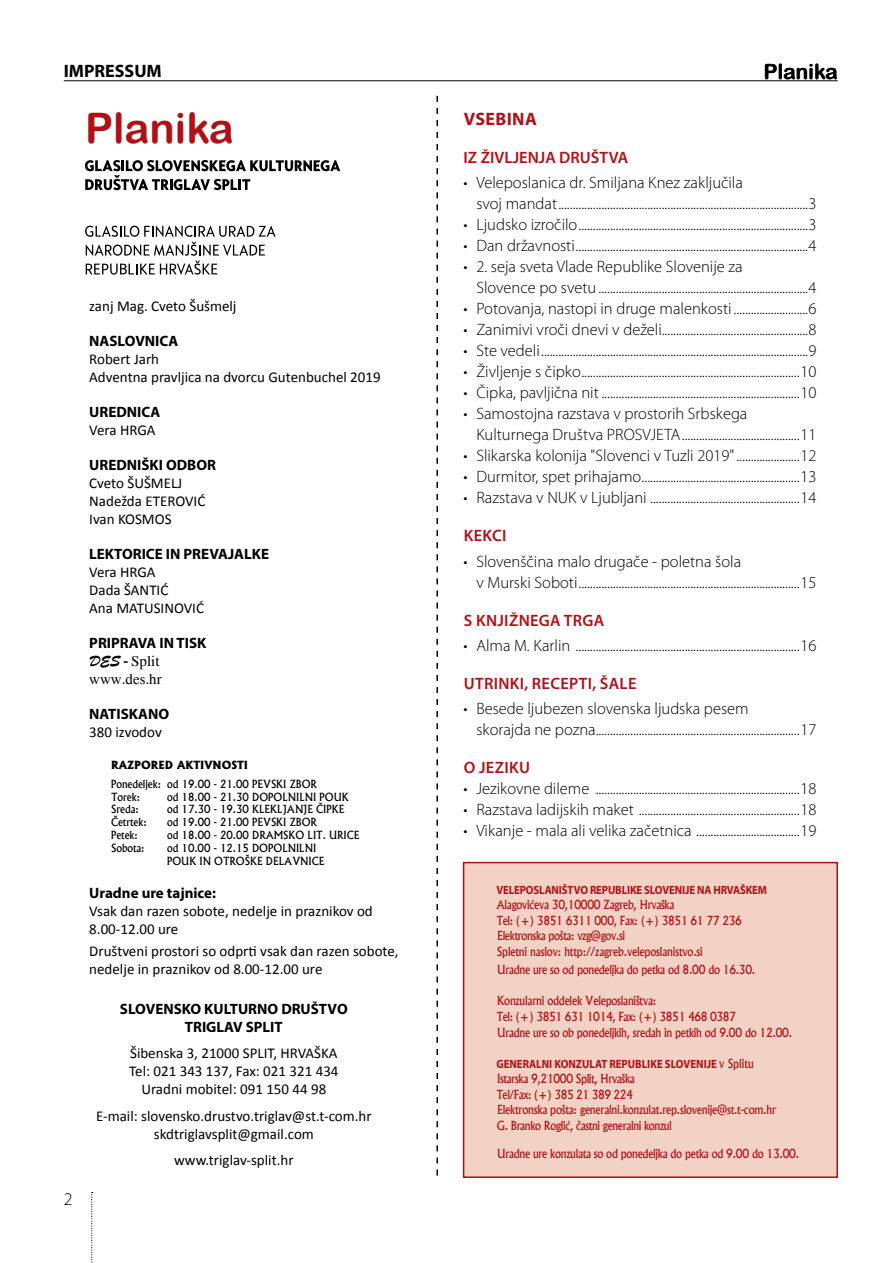
<style>
.page{position:relative;width:893px;height:1263px;background:#fff}
.page>*{position:absolute;margin:0;border:0;box-sizing:border-box;transform-origin:0 0}
.t1{font:42px "Arial Rounded MT Bold";color:#b11116}
.t2{font:21px "Arial Rounded MT Bold";color:#000}
.t3{font:700 18px "Myriad Pro";color:#000}
.t4{font:700 18px "Myriad Pro";color:#b11116}
.t5{font:300 18px "Myriad Pro";color:#000}
.t6{font:17.7px "Times Roman";color:#000}
.t7{font:300 16.5px/21px "Myriad Pro";color:#000}
.t8{font:600 16.5px "Myriad Pro";letter-spacing:.02em;color:#b11116}
.t9{font:600 16.5px "Myriad Pro";color:#b11116}
.t10{font:15px/18px "Calibri";color:#000}
.t11{font:700 15px/18px "Myriad Pro";color:#000;text-align:center}
.t12{font:15px/18px "Times";color:#000}
.t13{font:500 14.7px/17.7px "Albertus";color:#000;scale:.95 1}
.t14{font:500 12px/15.5px "Albertus";letter-spacing:-.025em;color:#b11116;scale:.9 1}
.t15{font:700 12px "Myriad Pro";letter-spacing:-.01em;color:#b11116;scale:.9 1}
.t16{font:500 11.7px "Albertus";color:#000}
.t17{font:800 11.7px "Albertus";color:#000}
.t18{font:500 10.8px/12.9px "Albertus";color:#000;scale:.95 1}
.t19{font:800 10.8px "Albertus";color:#000}
.s1{font-family:"Brush Script BT"}
.s2{font-family:"Myriad Pro";font-weight:700}
.s3{font-family:"Brush Script"}
.s4{font-family:"Albertus";font-weight:500}
</style>
<div class="page">
<hr style="left:64px;top:81px;width:774px;height:1px;background:#000">
<svg style="left:91px;top:1192px;width:2px;height:71px"></svg>
<div style="left:463px;top:862px;width:375px;height:316px;background:#f1d2c5;border:2px solid #b11116"></div>
<svg style="left:85px;top:160px;width:255px;height:30px"></svg>
<svg style="left:85px;top:226px;width:191px;height:49px"></svg>
<svg style="left:436px;top:96px;width:2px;height:1080px"></svg>
<p class="t3" style="left:64px;top:59px;width:100px">IMPRESSUM</p>
<h1 class="t1" style="left:85px;top:104px;width:150px">Planika</h1>
<p class="t10" style="left:89px;top:297px;width:149px">zanj Mag. Cveto Šušmelj</p>
<p class="t11" style="left:89px;top:331px;width:91px">NASLOVNICA</p>
<p class="t10" style="left:89px;top:350px;width:293px">Robert Jarh<br>Adventna pravljica na dvorcu Gutenbuchel 2019</p>
<p class="t11" style="left:89px;top:402px;width:73px">UREDNICA</p>
<p class="t10" style="left:89px;top:421px;width:68px">Vera HRGA</p>
<p class="t11" style="left:89px;top:456px;width:128px">UREDNIŠKI ODBOR</p>
<p class="t10" style="left:89px;top:474px;width:118px">Cveto ŠUŠMELJ<br>Nadežda ETEROVIĆ<br>Ivan KOSMOS</p>
<p class="t11" style="left:89px;top:545px;width:181px">LEKTORICE IN PREVAJALKE</p>
<p class="t10" style="left:89px;top:563px;width:116px">Vera HRGA<br>Dada ŠANTIĆ<br>Ana MATUSINOVIĆ</p>
<p class="t11" style="left:89px;top:634px;width:119px">PRIPRAVA IN TISK</p>
<p class="t12" style="left:89px;top:652px;width:74px"><span class="s1">DES</span> <span class="s2">-</span> Split www.des.hr</p>
<p class="t11" style="left:89px;top:705px;width:81px">NATISKANO</p>
<p class="t10" style="left:89px;top:723px;width:74px">380 izvodov</p>
<p class="t19" style="left:111px;top:758px;width:138px">RAZPORED AKTIVNOSTI</p>
<p class="t18" style="left:111px;top:777px;width:218px">Ponedeljek: od 19.00 - 21.00 PEVSKI ZBOR<br>Torek:</p>
<p class="t6" style="left:85px;top:593px;width:78px"><span class="s3">DES</span> Split</p>
<p class="t13" style="left:80px;top:708px;width:43px">Torek:<br>Sreda:</p>
<p class="t13" style="left:157px;top:778px;width:227px">od 10.00 - 12.15 DOPOLNILNI<br>POUK IN OTROŠKE DELAVNICE</p>
<p class="t18" style="left:167px;top:790px;width:193px">od 18.00 - 21.30 DOPOLNILNI POUK</p>
<p class="t18" style="left:111px;top:803px;width:30px">Sreda:</p>
<p class="t18" style="left:167px;top:803px;width:188px">od 17.30 - 19.30 KLEKLJANJE ČIPKE</p>
<p class="t18" style="left:111px;top:816px;width:39px">Četrtek:</p>
<p class="t18" style="left:167px;top:816px;width:159px">od 19.00 - 21.00 PEVSKI ZBOR</p>
<p class="t18" style="left:111px;top:829px;width:29px">Petek:</p>
<p class="t18" style="left:167px;top:829px;width:204px">od 18.00 - 20.00 DRAMSKO LIT. URICE</p>
<p class="t18" style="left:111px;top:842px;width:37px">Sobota:</p>
<p class="t18" style="left:167px;top:842px;width:167px">od 10.00 - 12.15 DOPOLNILNI<br>POUK IN OTROŠKE DELAVNICE</p>
<p class="t11" style="left:89px;top:884px;width:128px">Uradne ure tajnice:</p>
<p class="t10" style="left:89px;top:902px;width:285px">Vsak dan razen sobote, nedelje in praznikov od<br>8.00-12.00 ure</p>
<p class="t10" style="left:89px;top:942px;width:311px">Društveni prostori so odprti vsak dan razen sobote, nedelje in praznikov od 8.00-12.00 ure</p>
<p class="t11" style="left:120px;top:999px;width:229px">SLOVENSKO KULTURNO DRUŠTVO<br>TRIGLAV SPLIT</p>
<p class="t10" style="left:129px;top:1044px;width:211px;text-align:center">Šibenska 3, 21000 SPLIT, HRVAŠKA<br>Tel: 021 343 137, Fax: 021 321 434<br>Uradni mobitel: 091 150 44 98</p>
<p class="t10" style="left:96px;top:1107px;width:277px;text-align:center">E-mail: slovensko.drustvo.triglav@st.t-com.hr skdtriglavsplit@gmail.com</p>
<p class="t10" style="left:174px;top:1151px;width:121px">www.triglav-split.hr</p>
<p class="t17" style="left:83px;top:826px;width:109px">Uradne ure tajnice:</p>
<p class="t16" style="left:83px;top:843px;width:273px">ponedeljek, sreda in petek zjutraj od 9.00 -12.00 ure</p>
<p class="t5" style="left:64px;top:1189px;width:10px">2</p>
<p class="t2" style="left:764px;top:59px;width:76px">Planika</p>
<p class="t4" style="left:464px;top:107px;width:23px">Vsebin</p>
<p class="t4" style="left:525px;top:107px;width:13px">A</p>
<p class="t9" style="left:464px;top:147px;width:166px">IZ ŽIVLJENJA DRUŠTVA</p>
<p class="t7" style="left:476px;top:173px;width:342px;text-indent:-13px">• Veleposlanica dr. Smiljana Knez zaključila<br>svoj mandat.......................................................................................3</p>
<p class="t7" style="left:464px;top:215px;width:354px">• Ljudsko izročilo................................................................................3</p>
<p class="t7" style="left:464px;top:236px;width:354px">• Dan državnosti.................................................................................4</p>
<p class="t7" style="left:476px;top:257px;width:342px;text-indent:-13px">• 2. seja sveta Vlade Republike Slovenije za<br>Slovence po svetu .........................................................................4</p>
<p class="t7" style="left:464px;top:299px;width:354px">• Potovanja, nastopi in druge malenkosti ..........................6</p>
<p class="t7" style="left:464px;top:320px;width:354px">• Zanimivi vroči dnevi v deželi...................................................8</p>
<p class="t7" style="left:464px;top:341px;width:354px">• Ste vedeli.............................................................................................9</p>
<p class="t7" style="left:464px;top:362px;width:354px">• Življenje s čipko............................................................................10</p>
<p class="t7" style="left:464px;top:383px;width:354px">• Čipka, pavljična nit .....................................................................10</p>
<p class="t7" style="left:476px;top:404px;width:342px;text-indent:-13px">• Samostojna razstava v prostorih Srbskega<br>Kulturnega Društva PROSVJETA.........................................11</p>
<p class="t7" style="left:464px;top:446px;width:354px">• Slikarska kolonija "Slovenci v Tuzli 2019"......................12</p>
<p class="t7" style="left:464px;top:467px;width:354px">• Durmitor, spet prihajamo.......................................................13</p>
<p class="t7" style="left:464px;top:488px;width:354px">• Razstava v NUK v Ljubljani ....................................................14</p>
<p class="t8" style="left:464px;top:525px;width:42px">Kekci</p>
<p class="t7" style="left:476px;top:551px;width:342px;text-indent:-13px">• Slovenščina malo drugače - poletna šola<br>v Murski Soboti.............................................................................15</p>
<p class="t8" style="left:464px;top:609px;width:142px">S KNJIŽNEGA TRGA</p>
<p class="t7" style="left:464px;top:635px;width:354px">• Alma M. Karlin ..............................................................................16</p>
<p class="t8" style="left:464px;top:673px;width:174px">UTRINKI, RECEPTI, ŠALE</p>
<p class="t7" style="left:476px;top:698px;width:342px;text-indent:-13px">• Besede ljubezen slovenska ljudska pesem<br>skorajda ne pozna.......................................................................17</p>
<p class="t8" style="left:464px;top:757px;width:68px">O JEZIKU</p>
<p class="t7" style="left:464px;top:778px;width:354px">• Jezikovne dileme .......................................................................18</p>
<p class="t7" style="left:464px;top:799px;width:354px">• Razstava ladijskih maket ........................................................18</p>
<p class="t7" style="left:464px;top:820px;width:354px">• Vikanje - mala ali velika začetnica ....................................19</p>
<p class="t15" style="left:496px;top:882px;width:302px">VELEPOSLANIŠTVO REPUBLIKE SLOVENIJE NA HRVAŠKEM</p>
<p class="t14" style="left:496px;top:897px;width:274px">Alagovićeva 30,10000 Zagreb, Hrvaška<br>Tel: (+) 3851 6311 000, Fax: (+) 3851 61 77 236<br>Elektronska pošta: vzg@gov.si<br>Spletni naslov: http://zagreb.veleposlanistvo.si</p>
<p class="t14" style="left:497px;top:961px;width:288px">Uradne ure so od ponedeljka do petka od 8.00 do 16.30.</p>
<p class="t14" style="left:496px;top:993px;width:330px;line-height:15.9px">Konzularni oddelek Veleposlaništva:<br>Tel: (+) 3851 631 1014, Fax: (+) 3851 468 0387<br>Uradne ure so ob ponedeljkih, sredah in petkih od 9.00 do 12.00.</p>
<p class="t15" style="left:496px;top:1056px;width:288px">GENERALNI KONZULAT REPUBLIKE SLOVENIJE <span class="s4">v Splitu</span></p>
<p class="t14" style="left:496px;top:1071px;width:312px">Istarska 9,21000 Split, Hrvaška<br>Tel/Fax: (+) 385 21 389 224<br>Elektronska pošta: generalni.konzulat.rep.slovenije@st.t-com.hr G. Branko Roglić, častni generalni konzul</p>
<p class="t14" style="left:497px;top:1146px;width:337px">Uradne ure konzulata so od ponedeljka do petka od 9.00 do 13.00.</p>
</div>
